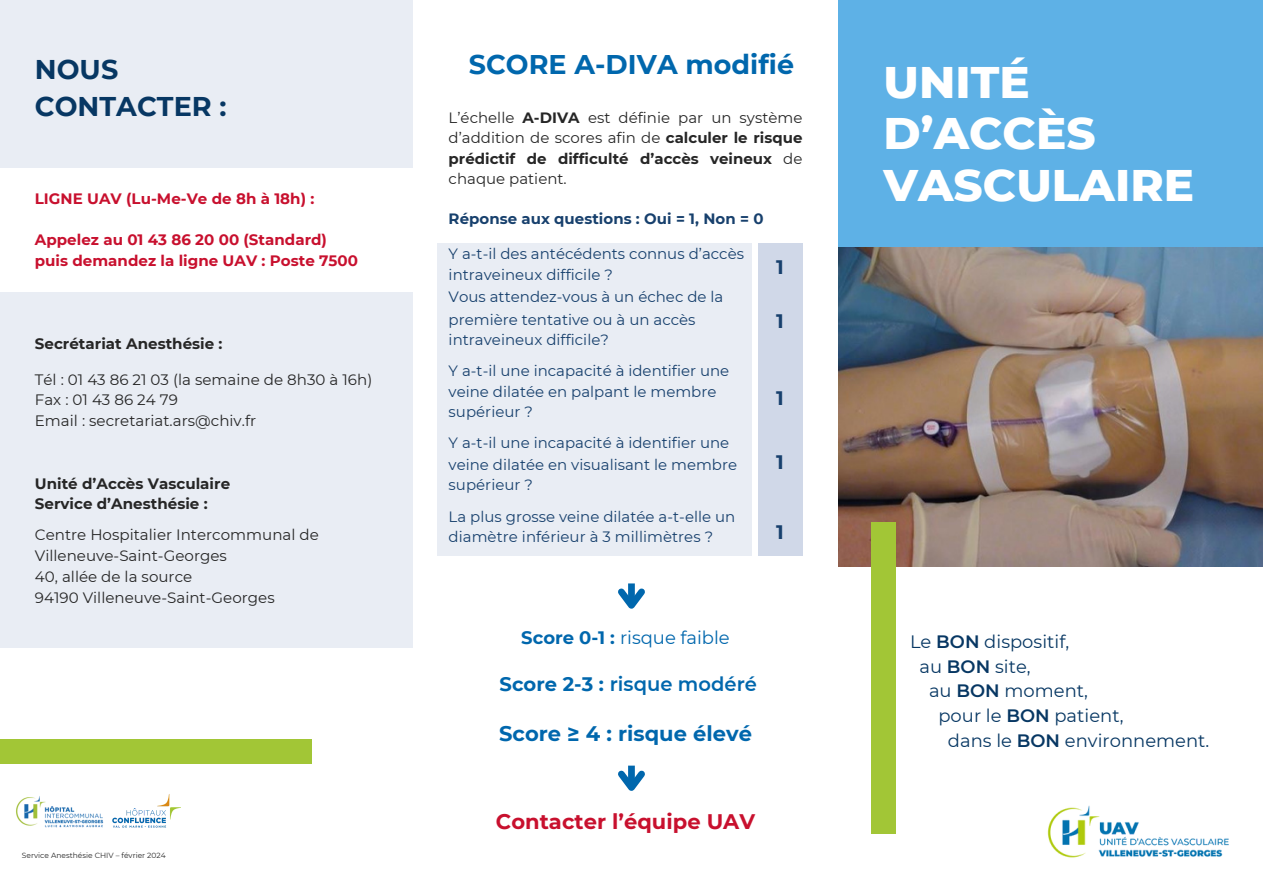
<style>
.page{position:relative;width:1263px;height:894px;background:#fff}
.page>*{position:absolute;margin:0;border:0;box-sizing:border-box;transform-origin:0 0}
.t1{font:800 45.15px/51.3px "Montserrat";color:#fff}
.t2{font:700 27px "Montserrat";color:#0067ad}
.t3{font:700 27px/37.2px "Montserrat";color:#073763}
.t4{font:700 21px "Montserrat";color:#c8102e}
.t5{font:700 21px "Montserrat";color:#0067ad}
.t6{font:600 19.5px "Montserrat";color:#0067ad}
.t7{font:700 19.5px "Montserrat";color:#17406d}
.t8{font:18px "Montserrat";color:#0067ad}
.t9{font:17.85px "Montserrat";color:#073763}
.t10{font:15px "Montserrat";color:#17406d}
.t11{font:15px/20.2px "Montserrat";color:#262626;text-align:justify}
.t12{font:700 15px/20.9px "Montserrat";color:#c8102e}
.t13{font:700 15px/20.9px "Montserrat";color:#262626}
.t14{font:700 15px "Montserrat";letter-spacing:.005em;color:#17406d}
.t15{font:7.5px "Montserrat";color:#262626}
.s1{font-weight:700}
.s2{font-weight:600}
</style>
<div class="page">
<div style="left:0;top:0;width:413px;height:647px;background:#e9edf4"></div>
<div style="left:0;top:169px;width:413px;height:123px;background:#fff"></div>
<img style="left:112px;top:794px;width:68px;height:34px">
<img style="left:16px;top:796px;width:88px;height:32px">
<div style="left:437px;top:243px;width:314px;height:312px;background:#e9edf4"></div>
<div style="left:758px;top:243px;width:44px;height:312px;background:#d0d8e8"></div>
<div style="left:0;top:739px;width:311px;height:25px;background:#a2c636"></div>
<svg style="left:618px;top:583px;width:27px;height:26px"></svg>
<svg style="left:618px;top:765px;width:27px;height:26px"></svg>
<div style="left:838px;top:0;width:425px;height:324px;background:#5eb1e6"></div>
<img style="left:838px;top:248px;width:425px;height:318px">
<div style="left:871px;top:522px;width:25px;height:311px;background:#a2c636"></div>
<img style="left:1047px;top:805px;width:182px;height:53px">
<h4 class="t3" style="left:35px;top:51px;width:193px">NOUS<br>CONTACTER :</h4>
<h4 class="t2" style="left:469px;top:48px;width:327px">SCORE A-DIVA modifié</h4>
<h2 class="t11" style="left:449px;top:107px;width:355px">L’échelle <span class="s1">A-DIVA</span> est définie par un système d’addition de scores afin de <span class="s1">calculer le risque prédictif de difficulté d’accès veineux</span> de chaque patient.</h2>
<h6 class="t14" style="left:449px;top:210px;width:316px">Réponse aux questions : Oui = 1, Non = 0</h6>
<h6 class="t10" style="left:449px;top:245px;width:297px">Y a-t-il des antécédents connus d’accès</h6>
<h6 class="t10" style="left:449px;top:265px;width:166px">intraveineux difficile ?</h6>
<p class="t10" style="left:449px;top:287px;width:276px">Vous attendez-vous à un échec de la</p>
<p class="t10" style="left:449px;top:310px;width:248px">première tentative ou à un accès</p>
<p class="t10" style="left:449px;top:330px;width:162px">intraveineux difficile?</p>
<h6 class="t10" style="left:449px;top:362px;width:282px">Y a-t-il une incapacité à identifier une</h6>
<p class="t10" style="left:449px;top:382px;width:269px">veine dilatée en palpant le membre</p>
<p class="t10" style="left:449px;top:402px;width:86px">supérieur ?</p>
<p class="t10" style="left:449px;top:434px;width:282px">Y a-t-il une incapacité à identifier une</p>
<p class="t10" style="left:449px;top:455px;width:290px">veine dilatée en visualisant le membre</p>
<p class="t10" style="left:449px;top:475px;width:86px">supérieur ?</p>
<p class="t10" style="left:449px;top:507px;width:288px">La plus grosse veine dilatée a-t-elle un</p>
<h3 class="t10" style="left:449px;top:527px;width:266px">diamètre inférieur à 3 millimètres ?</h3>
<p class="t12" style="left:35px;top:188px;width:281px">LIGNE UAV (Lu-Me-Ve de 8h à 18h) :</p>
<p class="t12" style="left:35px;top:229px;width:325px">Appelez au 01 43 86 20 00 (Standard) puis demandez la ligne UAV : Poste 7500</p>
<h4 class="t7" style="left:776px;top:255px;width:9px">1</h4>
<h5 class="t7" style="left:776px;top:309px;width:9px">1</h5>
<p class="t13" style="left:35px;top:333px;width:189px">Secrétariat Anesthésie :</p>
<p class="t11" style="left:35px;top:369px;width:339px">Tél : 01 43 86 21 03 (la semaine de 8h30 à 16h)</p>
<p class="t11" style="left:35px;top:390px;width:145px">Fax : 01 43 86 24 79</p>
<p class="t11" style="left:35px;top:410px;width:223px">Email : secretariat.ars@chiv.fr</p>
<h4 class="t7" style="left:776px;top:385px;width:9px">1</h4>
<h4 class="t7" style="left:776px;top:449px;width:9px">1</h4>
<p class="t13" style="left:35px;top:472px;width:197px">Unité d’Accès Vasculaire<br>Service d’Anesthésie :</p>
<p class="t11" style="left:35px;top:524px;width:286px">Centre Hospitalier Intercommunal de</p>
<p class="t11" style="left:35px;top:545px;width:194px">Villeneuve-Saint-Georges</p>
<p class="t11" style="left:35px;top:566px;width:159px">40, allée de la source</p>
<h4 class="t11" style="left:35px;top:587px;width:241px">94190 Villeneuve-Saint-Georges</h4>
<h4 class="t7" style="left:776px;top:519px;width:9px">1</h4>
<h1 class="t8" style="left:521px;top:626px;width:210px"><span class="s1">Score 0-1 :</span> risque faible</h1>
<h4 class="t6" style="left:500px;top:672px;width:259px"><span class="s1">Score 2-3 :</span> risque modéré</h4>
<p class="t5" style="left:499px;top:720px;width:254px">Score ≥ 4 : risque élevé</p>
<p class="t15" style="left:22px;top:850px;width:145px">Service Anesthésie CHIV – février 2024</p>
<p class="t4" style="left:496px;top:808px;width:261px">Contacter l’équipe UAV</p>
<p class="t1" style="left:883px;top:56px;width:312px">UNITÉ<br>D’ACCÈS<br>VASCULAIRE</p>
<h5 class="t9" style="left:910px;top:630px;width:161px">Le <span class="s2">BON</span> dispositif,</h5>
<h5 class="t9" style="left:919px;top:655px;width:113px">au <span class="s2">BON</span> site,</h5>
<h5 class="t9" style="left:929px;top:679px;width:160px">au <span class="s2">BON</span> moment,</h5>
<h5 class="t9" style="left:938px;top:704px;width:187px">pour le <span class="s2">BON</span> patient,</h5>
<h5 class="t9" style="left:948px;top:729px;width:263px">dans le <span class="s2">BON</span> environnement.</h5>
</div>
